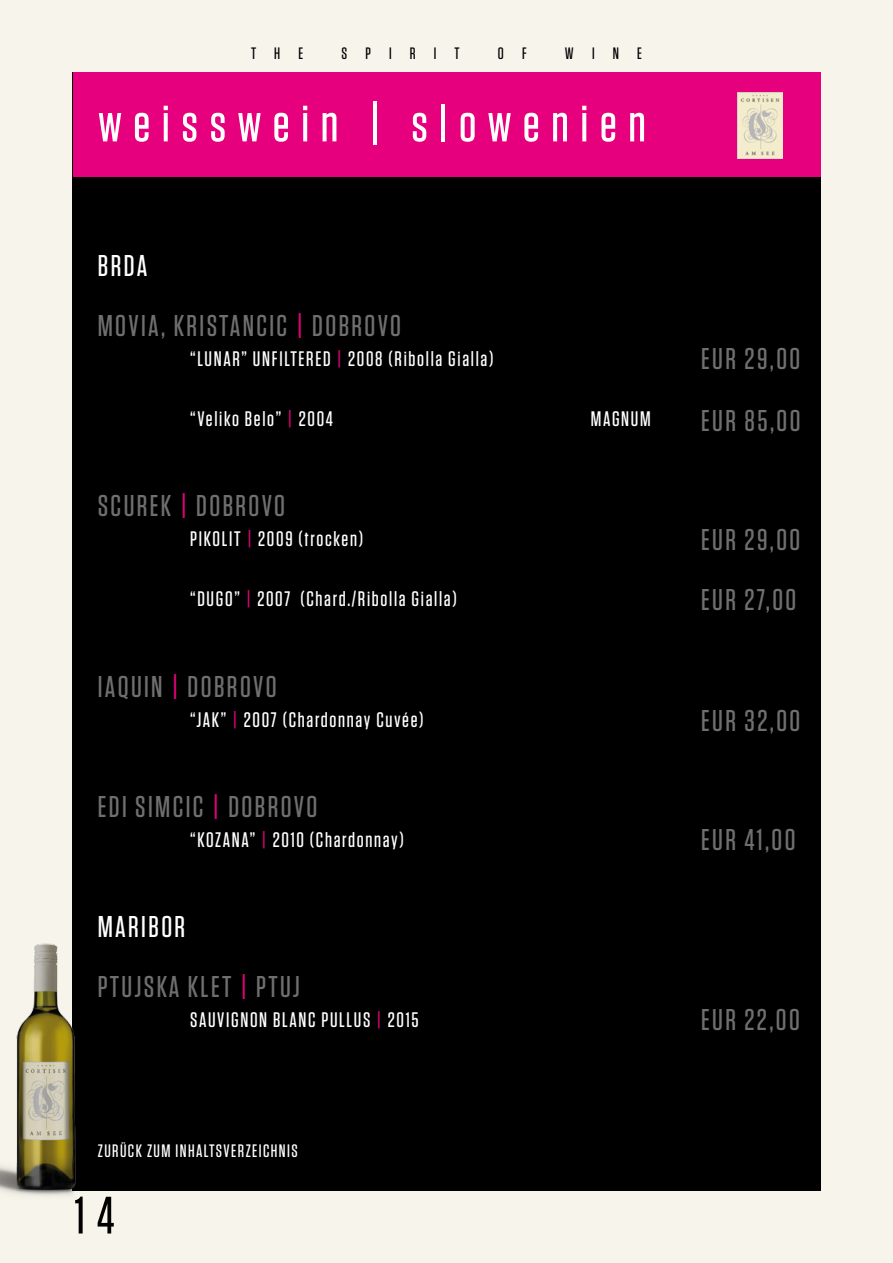
<style>
.page{position:relative;width:893px;height:1263px;background:#f7f4ec}
.page>*{position:absolute;margin:0;border:0;box-sizing:border-box;transform-origin:0 0}
.t1{font:500 52.5px "Tungsten";letter-spacing:.22em;color:#fff}
.t2{font:500 52.5px "Tungsten";color:#000}
.t3{font:500 30px/60px "Tungsten";letter-spacing:.08em;color:#706f6f}
.t4{font:500 21px "Tungsten";letter-spacing:.08em;color:#fff}
.t5{font:500 18px "Tungsten";letter-spacing:.08em;color:#fff}
.t6{font:500 16.5px "Tungsten";letter-spacing:1.1em;color:#000}
.s1{color:#fff}
.s2{color:#e6007d}
</style>
<div class="page">
<div style="left:72px;top:72px;width:749px;height:1119px;background:#000"></div>
<div style="left:73px;top:72px;width:748px;height:104px;background:#e6007d"></div>
<img style="left:737px;top:92px;width:46px;height:67px">
<img style="left:0;top:943px;width:76px;height:253px">
<p class="t6" style="left:251px;top:45px;width:54px">THE</p>
<p class="t6" style="left:341px;top:45px;width:120px">SPIRIT</p>
<p class="t6" style="left:498px;top:45px;width:30px">O F</p>
<p class="t6" style="left:565px;top:45px;width:78px">WINE</p>
<h1 class="t1" style="left:98px;top:96px;width:549px">weisswein | slowenien</h1>
<h2 class="t3" style="left:98px;top:236px;width:305px"><span class="s1">BRDA<br></span>MOVIA, KRISTANCIC <span class="s2">|</span> DOBROVO</h2>
<p class="t4" style="left:190px;top:348px;width:305px">“LUNAR” UNFILTERED <span class="s2">|</span> 2008 (Ribolla Gialla)</p>
<p class="t4" style="left:190px;top:408px;width:144px">“Veliko Belo” <span class="s2">|</span> 2004</p>
<p class="t4" style="left:591px;top:408px;width:61px">MAGNUM</p>
<h2 class="t3" style="left:98px;top:476px;width:189px">SCUREK <span class="s2">|</span> DOBROVO</h2>
<p class="t4" style="left:190px;top:528px;width:174px">PIKOLIT <span class="s2">|</span> 2009 (trocken)</p>
<p class="t4" style="left:190px;top:588px;width:268px">“DUGO” <span class="s2">|</span> 2007 (Chard./Ribolla Gialla)</p>
<h2 class="t3" style="left:98px;top:656px;width:180px">IAQUIN <span class="s2">|</span> DOBROVO</h2>
<p class="t4" style="left:190px;top:708px;width:235px">“JAK” <span class="s2">|</span> 2007 (Chardonnay Cuvée)</p>
<h2 class="t3" style="left:98px;top:776px;width:221px">EDI SIMCIC <span class="s2">|</span> DOBROVO</h2>
<p class="t4" style="left:190px;top:828px;width:215px">“KOZANA” <span class="s2">|</span> 2010 (Chardonnay)</p>
<h2 class="t3" style="left:98px;top:896px;width:204px"><span class="s1">MARIBOR<br></span>PTUJSKA KLET <span class="s2">|</span> PTUJ</h2>
<p class="t4" style="left:190px;top:1008px;width:230px">SAUVIGNON BLANC PULLUS <span class="s2">|</span> 2015</p>
<p class="t5" style="left:98px;top:1141px;width:201px">ZURÜCK ZUM INHALTSVERZEICHNIS</p>
<h1 class="t2" style="left:75px;top:1188px;width:41px">14</h1>
<h2 class="t3" style="left:701px;top:329px;width:101px;line-height:61.7px">EUR 29,00<br>EUR 85,00</h2>
<h2 class="t3" style="left:701px;top:510px;width:101px">EUR 29,00</h2>
<h2 class="t3" style="left:701px;top:570px;width:97px">EUR 27,00</h2>
<h2 class="t3" style="left:701px;top:691px;width:101px">EUR 32,00</h2>
<h2 class="t3" style="left:701px;top:810px;width:96px">EUR 41,00</h2>
<h2 class="t3" style="left:701px;top:990px;width:100px">EUR 22,00</h2>
</div>
